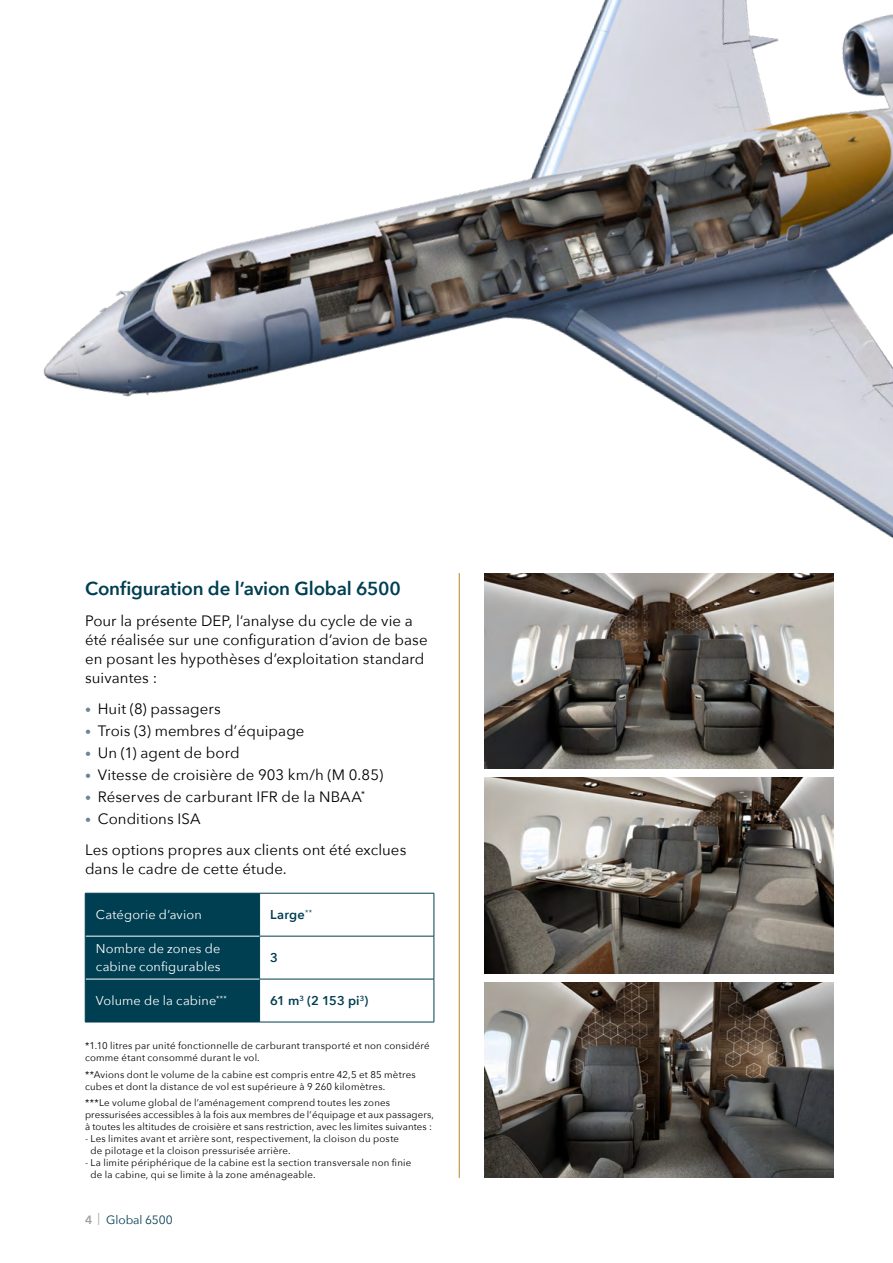
<style>
.page{position:relative;width:893px;height:1263px;background:#fff}
.page>*{position:absolute;margin:0;border:0;box-sizing:border-box;transform-origin:0 0}
.t1{font:600 18.75px "Avenir Next";letter-spacing:-.01em;color:#003e51}
.t2{font:15px/18.8px "Avenir Next";letter-spacing:.005em;color:#000}
.t3{font:12.75px/18px "Avenir Next";letter-spacing:.01em;color:#fff}
.t4{font:600 12.75px "Avenir Next";letter-spacing:.015em;color:#003e51}
.t5{font:12px "Avenir Next";letter-spacing:-.005em;color:#003e51}
.t6{font:9.75px/12px "Avenir Next";letter-spacing:.02em;color:#000}
.s1{font-size:12px;color:#6f8392}
.s2{font-weight:600;color:#9ca1a2}
.s3{color:#9ca1a2}
</style>
<div class="page">
<div style="left:86px;top:894px;width:173px;height:128px;background:#003e51"></div>
<hr style="left:260px;top:893px;width:174px;height:1px;background:#003e51">
<hr style="left:434px;top:893px;width:1px;height:43px;background:#003e51">
<hr style="left:259px;top:936px;width:175px;height:1px;background:#003e51">
<hr style="left:434px;top:936px;width:1px;height:43px;background:#003e51">
<hr style="left:259px;top:979px;width:175px;height:1px;background:#003e51">
<hr style="left:434px;top:979px;width:1px;height:43px;background:#003e51">
<hr style="left:260px;top:1022px;width:174px;height:1px;background:#003e51">
<hr style="left:259px;top:893px;width:1px;height:43px;background:#003e51">
<hr style="left:259px;top:936px;width:1px;height:43px;background:#003e51">
<hr style="left:259px;top:979px;width:1px;height:43px;background:#003e51">
<hr style="left:85px;top:936px;width:174px;height:1px;background:#fff">
<hr style="left:85px;top:979px;width:174px;height:1px;background:#fff">
<hr style="left:85px;top:893px;width:175px;height:1px;background:#003e51">
<hr style="left:85px;top:893px;width:1px;height:43px;background:#003e51">
<hr style="left:85px;top:936px;width:1px;height:43px;background:#003e51">
<hr style="left:85px;top:979px;width:1px;height:43px;background:#003e51">
<hr style="left:85px;top:1022px;width:175px;height:1px;background:#003e51">
<hr style="left:459px;top:573px;width:1px;height:605px;background:#ba8424">
<img style="left:485px;top:778px;width:348px;height:195px">
<img style="left:43px;top:0;width:850px;height:539px">
<img style="left:485px;top:573px;width:348px;height:196px">
<img style="left:485px;top:982px;width:348px;height:196px">
<h1 class="t1" style="left:85px;top:572px;width:317px">Configuration de l’avion Global 6500</h1>
<h2 class="t2" style="left:85px;top:611px;width:344px">Pour la présente DEP, l’analyse du cycle de vie a été réalisée sur une configuration d’avion de base en posant les hypothèses d’exploitation standard suivantes :</h2>
<h2 class="t2" style="left:85px;top:699px;width:137px"><span class="s1">•</span> Huit (8) passagers</h2>
<h2 class="t2" style="left:85px;top:721px;width:221px"><span class="s1">•</span> Trois (3) membres d’équipage</h2>
<h2 class="t2" style="left:85px;top:743px;width:156px"><span class="s1">•</span> Un (1) agent de bord</h2>
<h2 class="t2" style="left:85px;top:765px;width:300px"><span class="s1">•</span> Vitesse de croisière de 903 km/h (M 0.85)</h2>
<h2 class="t2" style="left:85px;top:787px;width:282px"><span class="s1">•</span> Réserves de carburant IFR de la NBAA<sup>*</sup></h2>
<h2 class="t2" style="left:85px;top:802px;width:323px;line-height:31.5px"><span class="s1">•</span> Conditions ISA<br>Les options propres aux clients ont été exclues</h2>
<h2 class="t2" style="left:85px;top:859px;width:203px">dans le cadre de cette étude.</h2>
<h3 class="t3" style="left:96px;top:905px;width:107px">Catégorie d’avion</h3>
<h3 class="t4" style="left:270px;top:904px;width:44px">Large<sup>**</sup></h3>
<h3 class="t3" style="left:96px;top:939px;width:126px">Nombre de zones de cabine configurables</h3>
<h3 class="t4" style="left:270px;top:946px;width:9px">3</h3>
<h3 class="t3" style="left:96px;top:991px;width:133px">Volume de la cabine<sup>***</sup></h3>
<h3 class="t4" style="left:270px;top:989px;width:100px">61 m<sup>3</sup> (2 153 pi<sup>3</sup>)</h3>
<p class="t6" style="left:85px;top:1039px;width:346px">*1.10 litres par unité fonctionnelle de carburant transporté et non considéré comme étant consommé durant le vol.</p>
<p class="t6" style="left:85px;top:1068px;width:332px">**Avions dont le volume de la cabine est compris entre 42,5 et 85 mètres cubes et dont la distance de vol est supérieure à 9 260 kilomètres.</p>
<p class="t6" style="left:85px;top:1096px;width:350px">***Le volume global de l’aménagement comprend toutes les zones pressurisées accessibles à la fois aux membres de l’équipage et aux passagers, à toutes les altitudes de croisière et sans restriction, avec les limites suivantes :</p>
<p class="t6" style="left:91px;top:1132px;width:310px;text-indent:-6px">- Les limites avant et arrière sont, respectivement, la cloison du poste de pilotage et la cloison pressurisée arrière.</p>
<p class="t6" style="left:91px;top:1156px;width:322px;text-indent:-6px">- La limite périphérique de la cabine est la section transversale non finie de la cabine, qui se limite à la zone aménageable.</p>
<p class="t5" style="left:85px;top:1210px;width:89px"><span class="s2">4</span> <span class="s3">|</span> Global 6500</p>
</div>
